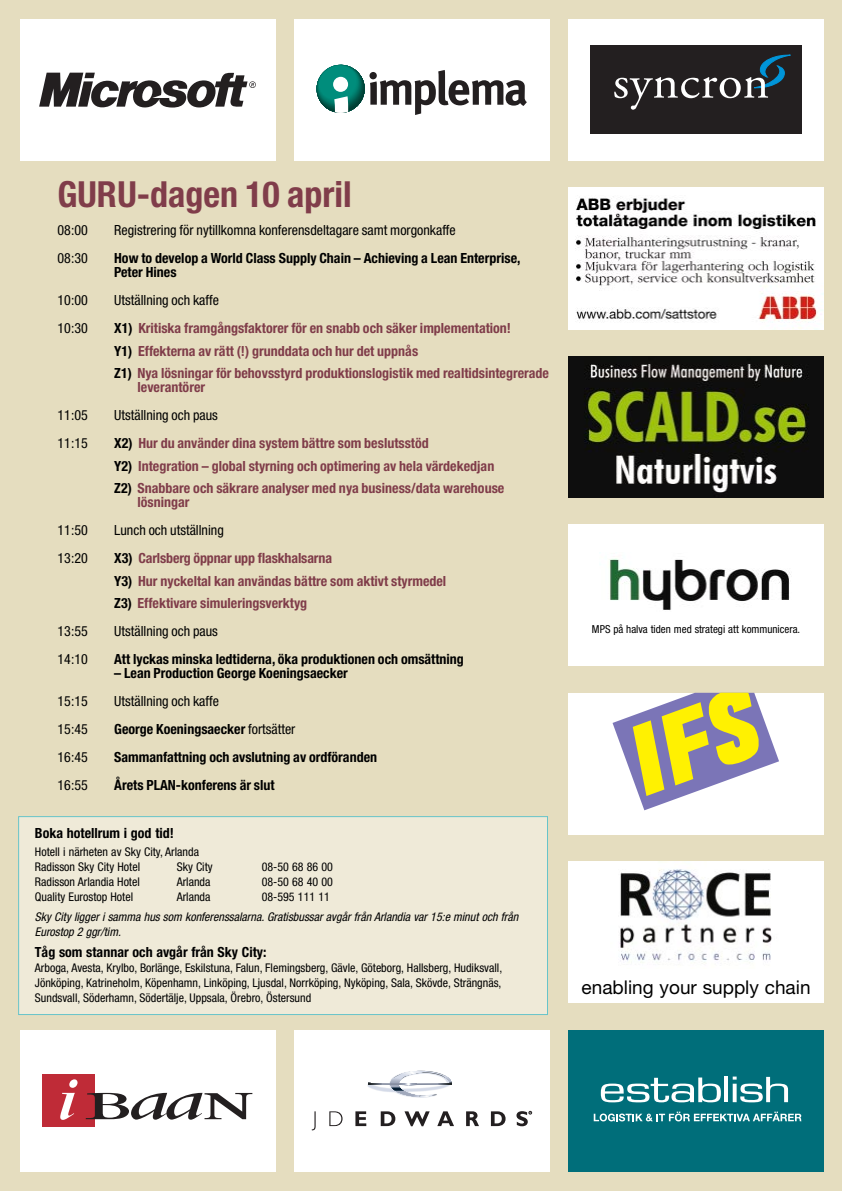
<style>
.page{position:relative;width:842px;height:1191px;background:#e5ddbf}
.page>*{position:absolute;margin:0;border:0;box-sizing:border-box;transform-origin:0 0}
.t1{font:700 condensed 36px "Helvetica Neue";color:#803d4a}
.t2{font:19px "Helvetica Neue";color:#000}
.t3{font:700 condensed 14px/22.5px "Helvetica Neue";color:#803d4a}
.t4{font:700 condensed 14px/14px "Helvetica Neue";color:#000}
.t5{font:condensed 14px "Helvetica Neue";color:#000}
.t6{font:condensed 12px/15px "Helvetica Neue";color:#000}
.t7{font:italic condensed 12px/15px "Helvetica Neue";color:#000}
.t8{font:condensed 11px "Helvetica Neue";color:#000}
.s1{color:#000}
.s2{font-weight:400}
</style>
<div class="page">
<div style="left:20px;top:19px;width:255px;height:142px;background:#fff"></div>
<svg style="left:39px;top:73px;width:217px;height:35px"></svg>
<div style="left:294px;top:19px;width:255px;height:142px;background:#fff"></div>
<svg style="left:316px;top:64px;width:211px;height:51px"></svg>
<div style="left:333px;top:77px;width:15px;height:15px;background:#fff;border-radius:50%"></div>
<div style="left:569px;top:19px;width:255px;height:142px;background:#fff"></div>
<div style="left:590px;top:45px;width:211px;height:89px;background:#231f20"></div>
<svg style="left:614px;top:55px;width:177px;height:55px"></svg>
<img style="left:569px;top:188px;width:255px;height:141px">
<img style="left:569px;top:356px;width:255px;height:142px">
<div style="left:569px;top:861px;width:255px;height:142px;background:#fff"></div>
<img style="left:619px;top:869px;width:153px;height:95px">
<div style="left:569px;top:524px;width:255px;height:142px;background:#fff"></div>
<img style="left:609px;top:558px;width:182px;height:52px">
<div style="left:569px;top:693px;width:255px;height:141px;background:#fff"></div>
<svg style="left:613px;top:693px;width:166px;height:117px"></svg>
<div style="left:20px;top:1030px;width:255px;height:141px;background:#fff"></div>
<div style="left:43px;top:1074px;width:52px;height:53px;background:#bf2b37"></div>
<svg style="left:86px;top:1093px;width:166px;height:27px"></svg>
<svg style="left:69px;top:1079px;width:9px;height:9px"></svg>
<svg style="left:60px;top:1093px;width:15px;height:27px"></svg>
<div style="left:294px;top:1030px;width:255px;height:141px;background:#fff"></div>
<svg style="left:367px;top:1071px;width:85px;height:27px"></svg>
<svg style="left:312px;top:1111px;width:4px;height:19px"></svg>
<svg style="left:329px;top:1111px;width:14px;height:15px"></svg>
<svg style="left:355px;top:1111px;width:11px;height:15px"></svg>
<svg style="left:381px;top:1111px;width:14px;height:15px"></svg>
<svg style="left:404px;top:1111px;width:26px;height:15px"></svg>
<svg style="left:437px;top:1111px;width:17px;height:15px"></svg>
<svg style="left:466px;top:1111px;width:13px;height:15px"></svg>
<svg style="left:491px;top:1111px;width:15px;height:15px"></svg>
<svg style="left:516px;top:1111px;width:16px;height:15px"></svg>
<div style="left:569px;top:1030px;width:254px;height:141px;background:#006e7a"></div>
<svg style="left:601px;top:1078px;width:120px;height:24px"></svg>
<hr style="left:724px;top:1077px;width:4px;height:25px;background:#fff">
<svg style="left:733px;top:1077px;width:55px;height:25px"></svg>
<svg style="left:594px;top:1112px;width:207px;height:9px"></svg>
<div style="left:19px;top:817px;width:529px;height:198px;background:#efead8"></div>
<div style="left:18px;top:816px;width:530px;height:199px;border:1px solid #67c4ca"></div>
<h1 class="t1" style="left:58px;top:181px;width:296px">GURU-dagen 10 april</h1>
<p class="t5" style="left:58px;top:225px;width:32px">08:00</p>
<p class="t5" style="left:114px;top:225px;width:343px">Registrering för nytillkomna konferensdeltagare samt morgonkaffe</p>
<p class="t5" style="left:58px;top:253px;width:32px">08:30</p>
<p class="t4" style="left:114px;top:253px;width:408px">How to develop a World Class Supply Chain – Achieving a Lean Enterprise,<br>Peter Hines</p>
<p class="t5" style="left:58px;top:295px;width:32px">10:00</p>
<p class="t5" style="left:114px;top:295px;width:106px">Utställning och kaffe</p>
<p class="t5" style="left:58px;top:323px;width:32px">10:30</p>
<p class="t3" style="left:114px;top:318px;width:436px"><span class="s1">X1)</span> Kritiska framgångsfaktorer för en snabb och säker implementation!<br><span class="s1">Y1)</span> Effekterna av rätt (!) grunddata och hur det uppnås<br><span class="s1">Z1)</span> Nya lösningar för behovsstyrd produktionslogistik med realtidsintegrerade</p>
<p class="t3" style="left:138px;top:377px;width:69px">leverantörer</p>
<p class="t5" style="left:58px;top:410px;width:32px">11:05</p>
<p class="t5" style="left:114px;top:410px;width:105px">Utställning och paus</p>
<p class="t5" style="left:58px;top:438px;width:32px">11:15</p>
<p class="t3" style="left:114px;top:433px;width:392px"><span class="s1">X2)</span> Hur du använder dina system bättre som beslutsstöd<br><span class="s1">Y2)</span> Integration – global styrning och optimering av hela värdekedjan<br><span class="s1">Z2)</span> Snabbare och säkrare analyser med nya business/data warehouse</p>
<p class="t3" style="left:138px;top:492px;width:54px">lösningar</p>
<p class="t5" style="left:58px;top:525px;width:32px">11:50</p>
<p class="t5" style="left:114px;top:525px;width:111px">Lunch och utställning</p>
<p class="t5" style="left:58px;top:553px;width:32px">13:20</p>
<p class="t3" style="left:114px;top:548px;width:334px"><span class="s1">X3)</span> Carlsberg öppnar upp flaskhalsarna<br><span class="s1">Y3)</span> Hur nyckeltal kan användas bättre som aktivt styrmedel<br><span class="s1">Z3)</span> Effektivare simuleringsverktyg</p>
<p class="t5" style="left:58px;top:626px;width:32px">13:55</p>
<p class="t5" style="left:114px;top:626px;width:105px">Utställning och paus</p>
<p class="t5" style="left:58px;top:654px;width:32px">14:10</p>
<p class="t4" style="left:114px;top:654px;width:351px">Att lyckas minska ledtiderna, öka produktionen och omsättning</p>
<p class="t4" style="left:114px;top:668px;width:235px">– Lean Production George Koeningsaecker</p>
<p class="t5" style="left:58px;top:696px;width:32px">15:15</p>
<p class="t5" style="left:114px;top:696px;width:106px">Utställning och kaffe</p>
<p class="t5" style="left:58px;top:724px;width:32px">15:45</p>
<p class="t4" style="left:114px;top:724px;width:183px">George Koeningsaecker <span class="s2">fortsätter</span></p>
<p class="t5" style="left:58px;top:752px;width:32px">16:45</p>
<p class="t4" style="left:114px;top:752px;width:264px">Sammanfattning och avslutning av ordföranden</p>
<p class="t5" style="left:58px;top:780px;width:32px">16:55</p>
<p class="t4" style="left:114px;top:780px;width:162px">Årets PLAN-konferens är slut</p>
<p class="t4" style="left:35px;top:827px;width:141px">Boka hotellrum i god tid!</p>
<p class="t6" style="left:35px;top:845px;width:166px">Hotell i närheten av Sky City, Arlanda<br>Radisson Sky City Hotel</p>
<p class="t6" style="left:177px;top:860px;width:38px">Sky City</p>
<p class="t6" style="left:262px;top:860px;width:73px">08-50 68 86 00</p>
<p class="t6" style="left:35px;top:875px;width:106px">Radisson Arlandia Hotel</p>
<p class="t6" style="left:177px;top:875px;width:35px">Arlanda</p>
<p class="t6" style="left:262px;top:875px;width:73px">08-50 68 40 00</p>
<p class="t6" style="left:35px;top:890px;width:100px">Quality Eurostop Hotel</p>
<p class="t6" style="left:177px;top:890px;width:35px">Arlanda</p>
<p class="t6" style="left:262px;top:890px;width:70px">08-595 111 11</p>
<p class="t7" style="left:35px;top:910px;width:487px">Sky City ligger i samma hus som konferenssalarna. Gratisbussar avgår från Arlandia var 15:e minut och från<br>Eurostop 2 ggr/tim.</p>
<p class="t4" style="left:35px;top:946px;width:233px">Tåg som stannar och avgår från Sky City:</p>
<p class="t6" style="left:35px;top:961px;width:469px;text-align:justify">Arboga, Avesta, Krylbo, Borlänge, Eskilstuna, Falun, Flemingsberg, Gävle, Göteborg, Hallsberg, Hudiksvall, Jönköping, Katrineholm, Köpenhamn, Linköping, Ljusdal, Norrköping, Nyköping, Sala, Skövde, Strängnäs, Sundsvall, Söderhamn, Södertälje, Uppsala, Örebro, Östersund</p>
<p class="t8" style="left:592px;top:625px;width:210px">MPS på halva tiden med strategi att kommunicera.</p>
<h2 class="t2" style="left:582px;top:981px;width:230px">enabling your supply chain</h2>
</div>
